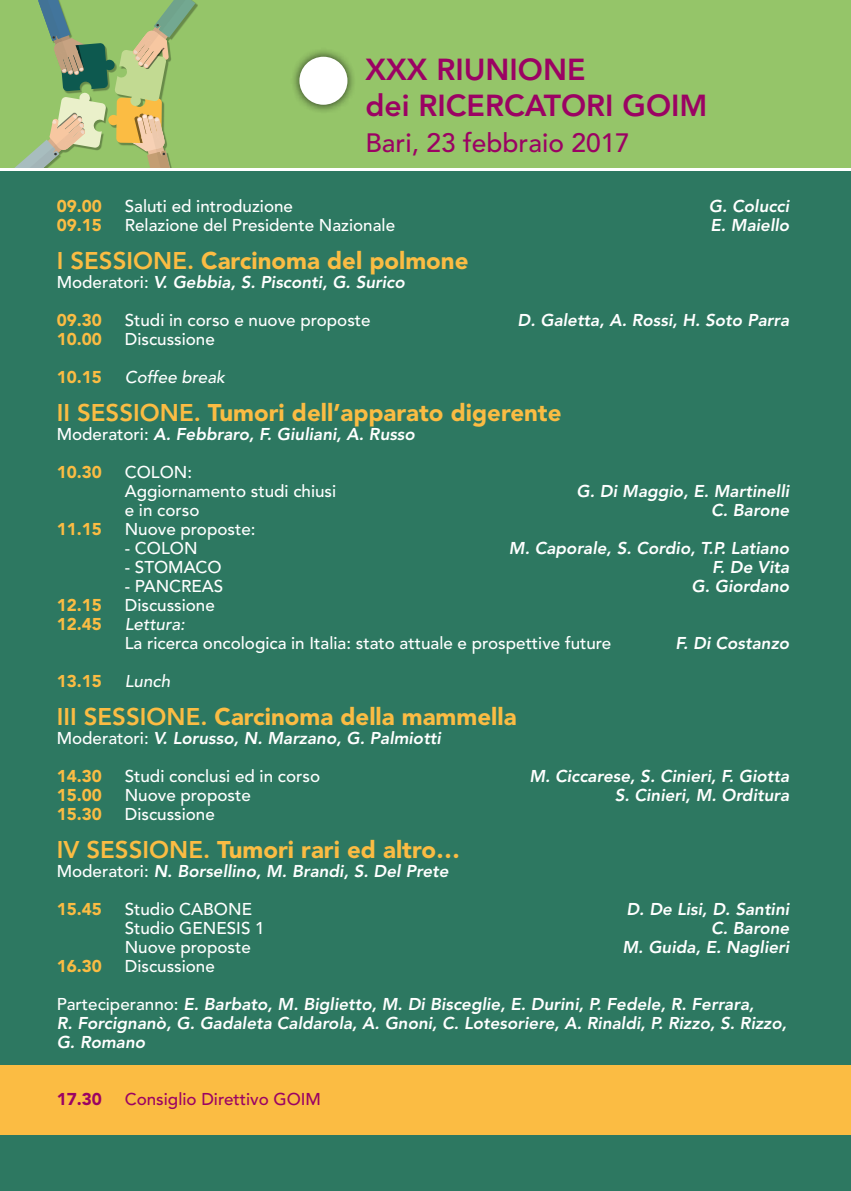
<style>
.page{position:relative;width:851px;height:1191px;background:#fff}
.page>*{position:absolute;margin:0;border:0;box-sizing:border-box;transform-origin:0 0}
.t1{font:800 30.2px/36.2px "Avenir";color:#9b0263}
.t2{font:500 26.4px "Avenir";color:#9b0263}
.t3{font:900 24px "Avenir";color:#fbbc43}
.t4{font:italic 800 17px/19px "Avenir";color:#fff}
.t5{font:500 17px/19px "Avenir";color:#fff}
.t6{font:900 17px "Avenir";color:#fbbc43}
.t7{font:italic 500 17px "Avenir";color:#fff}
.t8{font:500 17px "Avenir";color:#9b0263}
.t9{font:900 17px "Avenir";color:#9b0263}
.s1{font-weight:800}
.s2{font-weight:500;font-style:normal}
</style>
<div class="page">
<div style="left:0;top:0;width:850px;height:169px;background:#95c569"></div>
<hr style="left:850px;top:0;width:1px;height:169px;background:#95c569">
<svg style="left:14px;top:0;width:181px;height:168px"></svg>
<div style="left:0;top:168px;width:850px;height:154px;background:linear-gradient(to right,#fff,#fff)"></div>
<div style="left:0;top:172px;width:850px;height:1019px;background:#2d7861"></div>
<div style="left:290px;top:47px;width:67px;height:67px;background:#000;opacity:.75"></div>
<div style="left:299px;top:57px;width:48px;height:48px;background:#fff;border-radius:50%"></div>
<div style="left:0;top:1064px;width:850px;height:70px;background:#fbbc43"></div>
<h1 class="t1" style="left:365px;top:51px;width:343px">XXX RIUNIONE<br>dei RICERCATORI GOIM</h1>
<h2 class="t2" style="left:365px;top:128px;width:266px">Bari, 23 febbraio 2017</h2>
<p class="t6" style="left:57px;top:195px;width:47px">09.00</p>
<p class="t5" style="left:125px;top:196px;width:170px">Saluti ed introduzione</p>
<p class="t4" style="left:708px;top:196px;width:82px">G. Colucci</p>
<p class="t6" style="left:57px;top:214px;width:47px">09.15</p>
<p class="t5" style="left:125px;top:215px;width:272px">Relazione del Presidente Nazionale</p>
<p class="t4" style="left:710px;top:215px;width:80px">E. Maiello</p>
<h3 class="t3" style="left:57px;top:246px;width:413px"><span class="s1">I SESSIONE.</span> Carcinoma del polmone</h3>
<p class="t4" style="left:57px;top:272px;width:349px"><span class="s2">Moderatori:</span> V. Gebbia, S. Pisconti, G. Surico</p>
<p class="t6" style="left:57px;top:309px;width:47px">09.30</p>
<p class="t5" style="left:125px;top:310px;width:247px">Studi in corso e nuove proposte</p>
<p class="t4" style="left:517px;top:310px;width:273px">D. Galetta, A. Rossi, H. Soto Parra</p>
<p class="t6" style="left:57px;top:328px;width:47px">10.00</p>
<p class="t5" style="left:125px;top:329px;width:92px">Discussione</p>
<p class="t6" style="left:57px;top:366px;width:47px">10.15</p>
<p class="t7" style="left:125px;top:367px;width:102px">Coffee break</p>
<h3 class="t3" style="left:57px;top:398px;width:506px"><span class="s1">II SESSIONE.</span> Tumori dell’apparato digerente</h3>
<p class="t4" style="left:57px;top:424px;width:359px"><span class="s2">Moderatori:</span> A. Febbraro, F. Giuliani, A. Russo</p>
<p class="t6" style="left:57px;top:461px;width:47px">10.30</p>
<p class="t5" style="left:125px;top:462px;width:213px">COLON:<br>Aggiornamento studi chiusi</p>
<p class="t4" style="left:576px;top:481px;width:214px">G. Di Maggio, E. Martinelli</p>
<p class="t5" style="left:125px;top:501px;width:76px">e in corso</p>
<p class="t4" style="left:711px;top:500px;width:80px">C. Barone</p>
<p class="t6" style="left:57px;top:518px;width:47px">11.15</p>
<p class="t5" style="left:125px;top:520px;width:132px">Nuove proposte:</p>
<p class="t5" style="left:125px;top:539px;width:74px">- COLON</p>
<p class="t4" style="left:509px;top:538px;width:282px">M. Caporale, S. Cordio, T.P. Latiano</p>
<p class="t5" style="left:125px;top:558px;width:98px">- STOMACO</p>
<p class="t4" style="left:712px;top:557px;width:78px">F. De Vita</p>
<p class="t5" style="left:125px;top:577px;width:100px">- PANCREAS</p>
<p class="t4" style="left:691px;top:576px;width:99px">G. Giordano</p>
<p class="t6" style="left:57px;top:594px;width:47px">12.15</p>
<p class="t5" style="left:125px;top:596px;width:92px">Discussione</p>
<p class="t6" style="left:57px;top:613px;width:47px">12.45</p>
<p class="t7" style="left:125px;top:614px;width:62px">Lettura:</p>
<p class="t5" style="left:125px;top:634px;width:488px">La ricerca oncologica in Italia: stato attuale e prospettive future</p>
<p class="t4" style="left:675px;top:633px;width:115px">F. Di Costanzo</p>
<p class="t6" style="left:57px;top:670px;width:47px">13.15</p>
<p class="t7" style="left:125px;top:671px;width:47px">Lunch</p>
<h3 class="t3" style="left:57px;top:702px;width:461px"><span class="s1">III SESSIONE.</span> Carcinoma della mammella</h3>
<p class="t4" style="left:57px;top:728px;width:386px"><span class="s2">Moderatori:</span> V. Lorusso, N. Marzano, G. Palmiotti</p>
<p class="t6" style="left:57px;top:765px;width:47px">14.30</p>
<p class="t5" style="left:125px;top:766px;width:197px">Studi conclusi ed in corso</p>
<p class="t4" style="left:529px;top:766px;width:261px">M. Ciccarese, S. Cinieri, F. Giotta</p>
<p class="t6" style="left:57px;top:784px;width:47px">15.00</p>
<p class="t5" style="left:125px;top:786px;width:128px">Nuove proposte</p>
<p class="t4" style="left:614px;top:785px;width:176px">S. Cinieri, M. Orditura</p>
<p class="t6" style="left:57px;top:803px;width:47px">15.30</p>
<p class="t5" style="left:125px;top:805px;width:92px">Discussione</p>
<h3 class="t3" style="left:57px;top:835px;width:405px"><span class="s1">IV SESSIONE.</span> Tumori rari ed altro…</h3>
<p class="t4" style="left:57px;top:861px;width:393px"><span class="s2">Moderatori:</span> N. Borsellino, M. Brandi, S. Del Prete</p>
<p class="t6" style="left:57px;top:898px;width:47px">15.45</p>
<p class="t5" style="left:125px;top:899px;width:129px">Studio CABONE</p>
<p class="t4" style="left:626px;top:899px;width:164px">D. De Lisi, D. Santini</p>
<p class="t5" style="left:125px;top:918px;width:141px">Studio GENESIS 1</p>
<p class="t4" style="left:711px;top:918px;width:80px">C. Barone</p>
<p class="t5" style="left:125px;top:938px;width:128px">Nuove proposte</p>
<p class="t4" style="left:622px;top:937px;width:168px">M. Guida, E. Naglieri</p>
<p class="t6" style="left:57px;top:955px;width:47px">16.30</p>
<p class="t5" style="left:125px;top:957px;width:92px">Discussione</p>
<p class="t4" style="left:57px;top:994px;width:731px"><span class="s2">Parteciperanno:</span> E. Barbato, M. Biglietto, M. Di Bisceglie, E. Durini, P. Fedele, R. Ferrara,<br>R. Forcignanò, G. Gadaleta Caldarola, A. Gnoni, C. Lotesoriere, A. Rinaldi, P. Rizzo, S. Rizzo,<br>G. Romano</p>
<p class="t9" style="left:57px;top:1088px;width:47px">17.30</p>
<p class="t8" style="left:125px;top:1089px;width:198px">Consiglio Direttivo GOIM</p>
</div>
